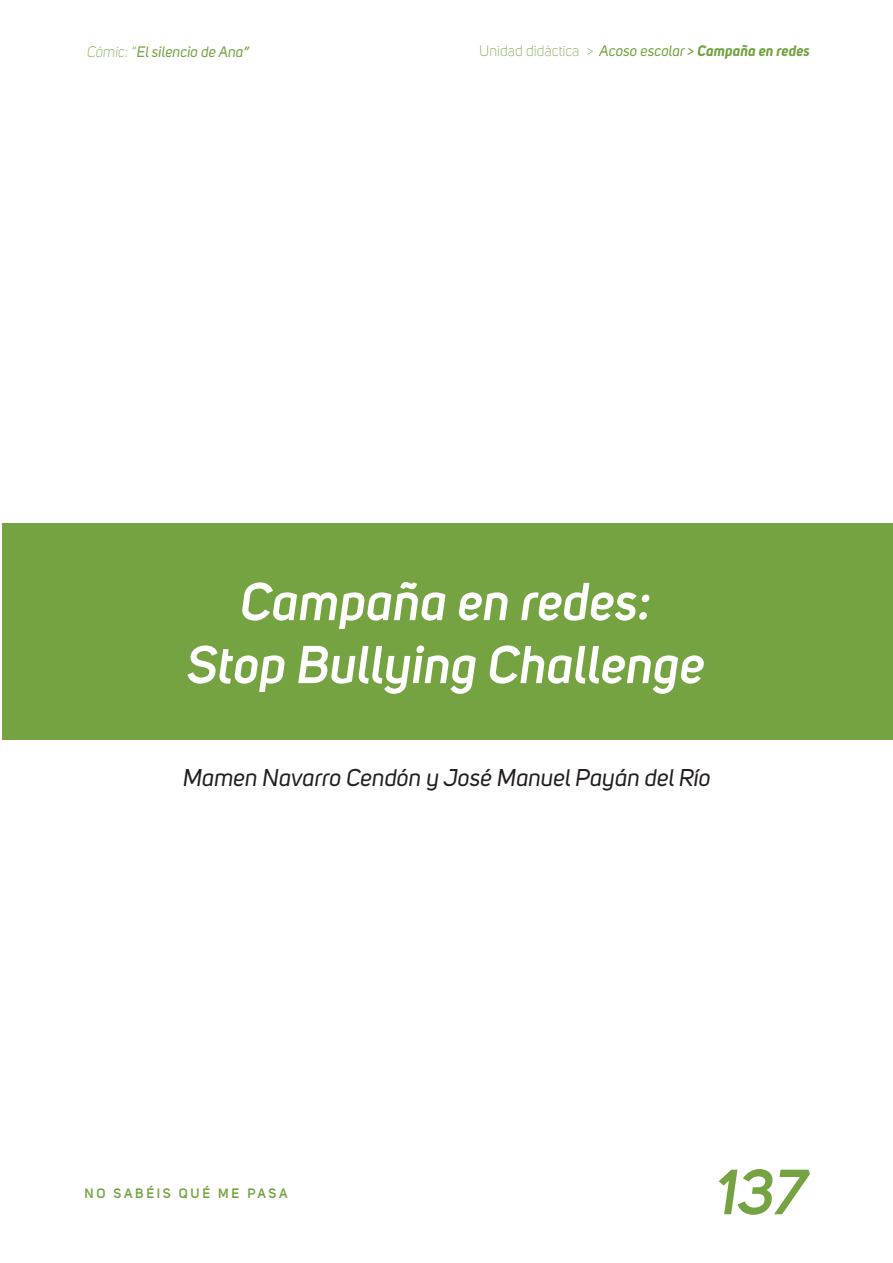
<style>
.page{position:relative;width:893px;height:1263px;background:#fff}
.page>*{position:absolute;margin:0;border:0;box-sizing:border-box;transform-origin:0 0}
.t1{font:italic 600 63px "Uni Sans";color:#75a341}
.t2{font:italic 600 52.5px/63px "Uni Sans";color:#fff;text-align:center}
.t3{font:italic 24px "Uni Sans";color:#231f20}
.t4{font:300 15px "Uni Sans";color:#75a341}
.t5{font:italic 15px "Uni Sans";color:#75a341}
.t6{font:600 13.5px "Uni Sans";letter-spacing:.2em;color:#75a341}
.s1{font-weight:300}
.s2{font-weight:300;font-style:normal}
.s3{font-weight:400;font-style:italic}
.s4{font-weight:700;font-style:italic}
</style>
<div class="page">
<div style="left:2px;top:523px;width:891px;height:217px;background:#75a341"></div>
<p class="t5" style="left:87px;top:42px;width:164px"><span class="s1">Cómic:</span> <span class="s2">“</span>El silencio de Ana”</p>
<p class="t4" style="left:479px;top:43px;width:332px">Unidad didáctica &gt; <span class="s3">Acoso escolar &gt;</span> <span class="s4">Campaña en redes</span></p>
<h2 class="t2" style="left:187px;top:570px;width:519px">Campaña en redes:<br>Stop Bullying Challenge</h2>
<h3 class="t3" style="left:183px;top:763px;width:529px">Mamen Navarro Cendón y José Manuel Payán del Río</h3>
<p class="t6" style="left:85px;top:1185px;width:205px">NO SABÉIS QUÉ ME PASA</p>
<h1 class="t1" style="left:717px;top:1155px;width:92px">137</h1>
</div>
